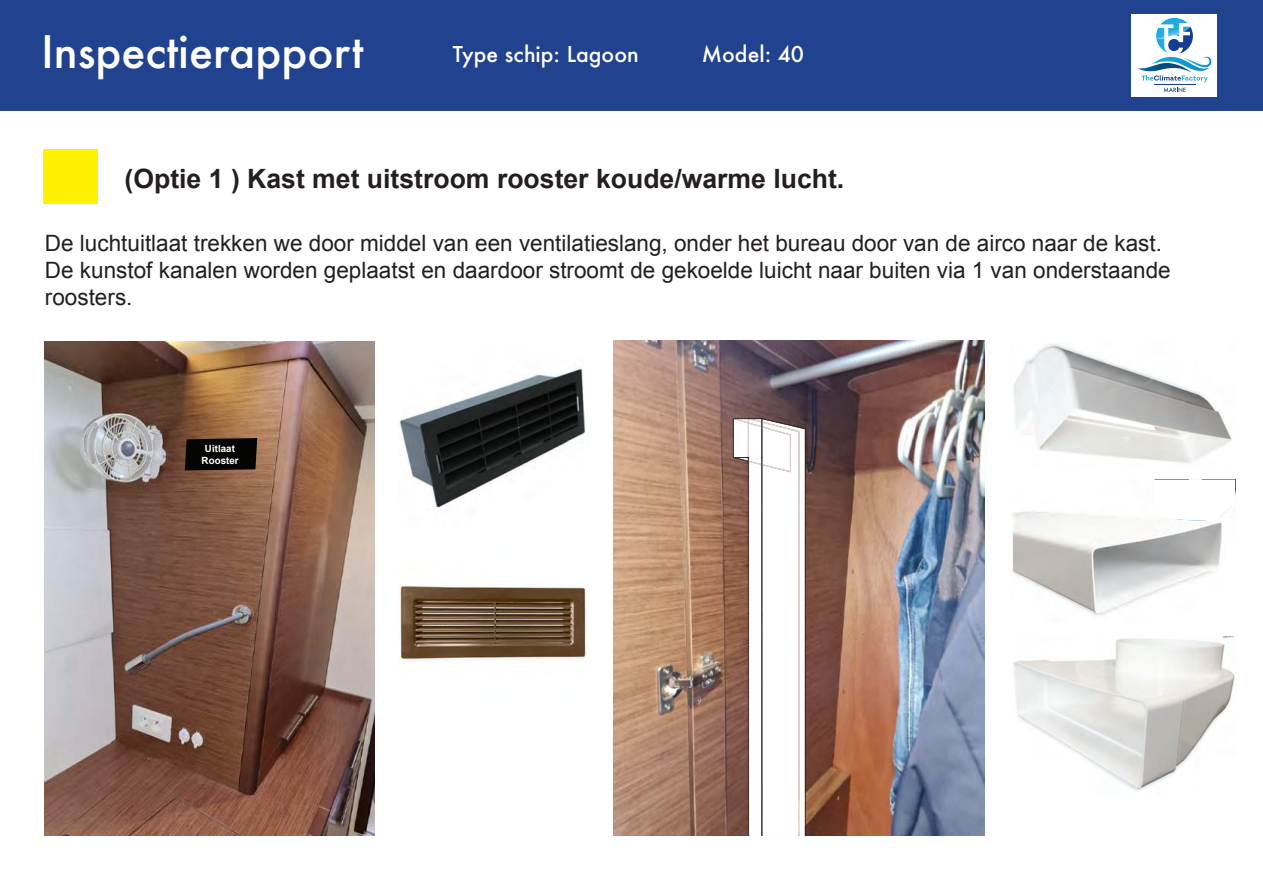
<style>
.page{position:relative;width:1263px;height:893px;background:#fff}
.page>*{position:absolute;margin:0;border:0;box-sizing:border-box;transform-origin:0 0}
.t1{font:500 43.5px "Futura";color:#fff}
.t2{font:700 26.55px "Arial";color:#231f20}
.t3{font:22.5px/27px "Arial";color:#231f20}
.t4{font:500 21.3px "Futura";color:#fff}
.t5{font:700 9.75px/11.9px "Arial";color:#fff;text-align:center}
</style>
<div class="page">
<div style="left:0;top:0;width:1263px;height:110px;background:#21438f"></div>
<div style="left:1132px;top:14px;width:85px;height:82px;background:#fff"></div>
<svg style="left:1138px;top:18px;width:74px;height:74px"></svg>
<img style="left:45px;top:341px;width:330px;height:494px">
<svg style="left:185px;top:438px;width:72px;height:32px"></svg>
<img style="left:613px;top:341px;width:372px;height:495px">
<svg style="left:733px;top:418px;width:73px;height:418px"></svg>
<img style="left:1013px;top:636px;width:222px;height:155px">
<img style="left:1012px;top:511px;width:210px;height:105px">
<svg style="left:1154px;top:506px;width:81px;height:20px"></svg>
<img style="left:1013px;top:344px;width:219px;height:119px">
<img style="left:399px;top:367px;width:187px;height:141px">
<div style="left:43px;top:149px;width:55px;height:55px;background:#fff101"></div>
<img style="left:400px;top:585px;width:186px;height:77px">
<h1 class="t1" style="left:41px;top:22px;width:324px">Inspectierapport</h1>
<p class="t4" style="left:453px;top:39px;width:187px">Type schip: Lagoon</p>
<p class="t4" style="left:702px;top:39px;width:104px">Model: 40</p>
<p class="t2" style="left:125px;top:161px;width:721px">(Optie 1 ) Kast met uitstroom rooster koude/warme lucht.</p>
<p class="t3" style="left:45px;top:230px;width:1127px">De luchtuitlaat trekken we door middel van een ventilatieslang, onder het bureau door van de airco naar de kast.<br>De kunstof kanalen worden geplaatst en daardoor stroomt de gekoelde luicht naar buiten via 1 van onderstaande roosters.</p>
<p class="t5" style="left:201px;top:443px;width:39px;rotate:-1deg">Uitlaat<br>Rooster</p>
</div>
